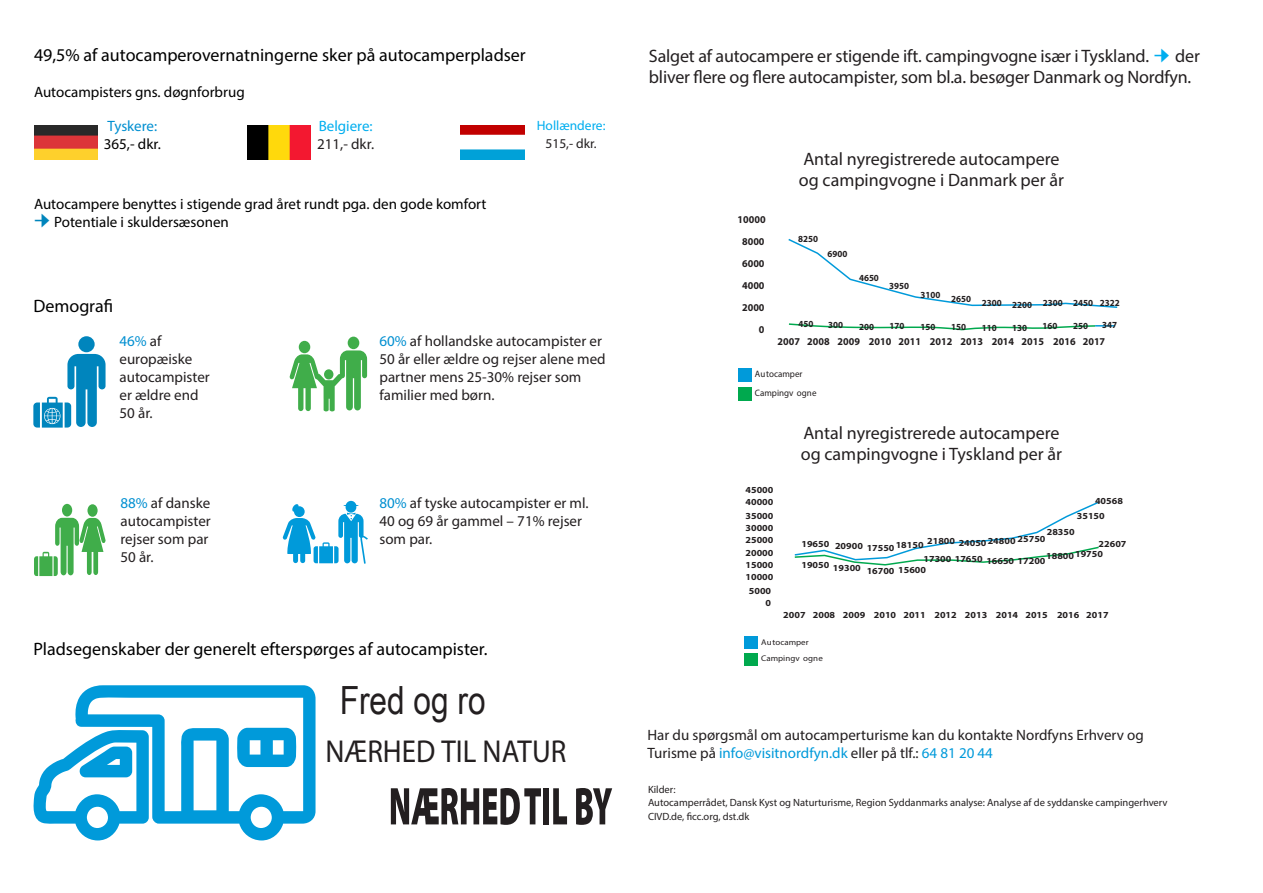
<style>
.page{position:relative;width:1263px;height:893px;background:#fff}
.page>*{position:absolute;margin:0;border:0;box-sizing:border-box;transform-origin:0 0}
.t1{font:38.85px "Arial Narrow";color:#231f20}
.t2{font:31.8px "Myriad Pro";color:#231f20;scale:.91 1}
.tekst{font:18px/21px "Myriad Pro";letter-spacing:-.01em;color:#231f20}
.tekst_fed_blå{font:18px "Myriad Pro";color:#000001}
.tekst-2{font:15px/18px "Myriad Pro";color:#231f20}
.tekst-3{font:15px "Myriad Pro";color:#000001}
.tekst-4{font:15px "Myriad Pro";color:#009ada}
.tekst_fed_blå-2{font:15px "Myriad Pro";color:#000001}
.tekst_fed{font:15px/18px "Myriad Pro";color:#00aeef}
.tekst_fed-2{font:15px/18px "Myriad Pro";color:#000001}
.tekst-5{font:15px "Myriad Pro";color:#008fd1}
.tekst_fed-3{font:13.5px/18px "Myriad Pro";color:#00aeef;text-align:center}
.t3{font:10.5px "Myriad Pro";color:#231f20}
.t4{font:700 10.5px/21.9px "Myriad Pro";color:#231f20;text-align:center;scale:.96 1}
.t5{font:700 9.3px/12.3px "Myriad Pro";color:#231f20;text-align:justify;scale:1.09 1}
.t6{font:700 9.3px "Myriad Pro";color:#231f20;scale:.96 1}
.t7{font:9.3px/18.9px "Myriad Pro";color:#231f20;scale:.96 1}
.t8{font:8.25px/16.6px "Myriad Pro";color:#231f20;scale:1.09 1}
.s1{color:#008fd1}
.s2{color:#231f20}
.s3{font-family:"Minion Pro";font-size:25.5px;color:#0085bc}
.s4{font-family:"Minion Pro";font-size:25.5px;color:#00aeef}
</style>
<div class="page">
<img style="left:34px;top:125px;width:63px;height:34px">
<img style="left:247px;top:125px;width:64px;height:34px">
<img style="left:461px;top:125px;width:63px;height:34px">
<hr style="left:1095px;top:325px;width:20px;height:2px;background:#009ada">
<svg style="left:788px;top:238px;width:330px;height:70px"></svg>
<svg style="left:788px;top:323px;width:308px;height:8px"></svg>
<div style="left:738px;top:368px;width:13px;height:14px;background:#009ada"></div>
<div style="left:738px;top:387px;width:13px;height:13px;background:#00a94e"></div>
<div style="left:745px;top:636px;width:13px;height:13px;background:#009ada"></div>
<div style="left:745px;top:653px;width:13px;height:12px;background:#00a94e"></div>
<svg style="left:794px;top:501px;width:305px;height:65px"></svg>
<svg style="left:33px;top:685px;width:282px;height:156px"></svg>
<svg style="left:391px;top:788px;width:150px;height:37px"></svg>
<div style="left:544px;top:788px;width:5px;height:36px;background:#231f20"></div>
<svg style="left:553px;top:788px;width:14px;height:36px"></svg>
<svg style="left:576px;top:788px;width:36px;height:37px"></svg>
<div style="left:78px;top:336px;width:17px;height:16px;background:#0085bd;border-radius:50%"></div>
<svg style="left:33px;top:354px;width:73px;height:74px"></svg>
<div style="left:87px;top:504px;width:11px;height:13px;background:#40ad4a;border-radius:50%"></div>
<div style="left:62px;top:504px;width:10px;height:12px;background:#40ad4a;border-radius:50%"></div>
<svg style="left:34px;top:518px;width:72px;height:58px"></svg>
<div style="left:299px;top:341px;width:11px;height:12px;background:#40ad4a;border-radius:50%"></div>
<div style="left:348px;top:337px;width:11px;height:12px;background:#40ad4a;border-radius:50%"></div>
<svg style="left:289px;top:350px;width:78px;height:61px"></svg>
<svg style="left:283px;top:501px;width:85px;height:63px"></svg>
<p class="tekst_fed_blå" style="left:34px;top:44px;width:493px">49,5% af autocamperovernatningerne sker på autocamperpladser</p>
<p class="tekst_fed_blå-2" style="left:34px;top:83px;width:212px">Autocampisters gns. døgnforbrug</p>
<p class="tekst_fed-2" style="left:104px;top:117px;width:58px"><span class="s1">Tyskere:<br></span>365,- dkr.</p>
<p class="tekst_fed" style="left:317px;top:117px;width:58px">Belgiere:<br><span class="s2">211,- dkr.</span></p>
<p class="tekst_fed-3" style="left:537px;top:116px;width:70px">Hollændere:<br><span class="s2">515,- dkr.</span></p>
<p class="tekst-3" style="left:34px;top:195px;width:454px">Autocampere benyttes i stigende grad året rundt pga. den gode komfort</p>
<p class="tekst-3" style="left:34px;top:213px;width:196px"><span class="s3">→</span> Potentiale i skuldersæsonen</p>
<p class="tekst_fed_blå" style="left:33px;top:295px;width:81px">Demografi</p>
<p class="tekst-5" style="left:120px;top:332px;width:44px">46% <span class="s2">af</span></p>
<p class="tekst-2" style="left:120px;top:350px;width:92px">europæiske autocampister er ældre end<br>50 år.</p>
<p class="tekst-2" style="left:120px;top:494px;width:92px"><span class="s1">88%</span> af danske autocampister rejser som par<br>50 år.</p>
<p class="tekst-2" style="left:379px;top:332px;width:228px"><span class="s1">60%</span> af hollandske autocampister er<br>50 år eller ældre og rejser alene med partner mens 25-30% rejser som familier med børn.</p>
<p class="tekst-2" style="left:379px;top:494px;width:211px"><span class="s1">80%</span> af tyske autocampister er ml.<br>40 og 69 år gammel – 71% rejser som par.</p>
<p class="tekst_fed_blå" style="left:33px;top:638px;width:456px">Pladsegenskaber der generelt efterspørges af autocampister.</p>
<h1 class="t1" style="left:340px;top:672px;width:148px">Fred og ro</h1>
<h2 class="t2" style="left:325px;top:732px;width:266px">NÆRHED TIL NATUR</h2>
<p class="tekst" style="left:649px;top:45px;width:552px">Salget af autocampere er stigende ift. campingvogne især i Tyskland. <span class="s4">→</span> der bliver flere og flere autocampister, som bl.a. besøger Danmark og Nordfyn.</p>
<p class="t4" style="left:738px;top:208px;width:31px">10000<br>8000<br>6000<br>4000<br>2000</p>
<p class="tekst" style="left:803px;top:148px;width:258px">Antal nyregistrerede autocampere</p>
<p class="tekst" style="left:799px;top:170px;width:267px">og campingvogne i Danmark per år</p>
<p class="t6" style="left:798px;top:233px;width:22px">8250</p>
<p class="t6" style="left:827px;top:247px;width:22px">6900</p>
<p class="t6" style="left:859px;top:272px;width:22px">4650</p>
<p class="t6" style="left:889px;top:280px;width:22px">3950</p>
<p class="t6" style="left:921px;top:289px;width:22px">3100</p>
<p class="t6" style="left:951px;top:293px;width:22px">2650</p>
<p class="t6" style="left:982px;top:297px;width:145px">2300 2200 2300 2450 2322</p>
<p class="t6" style="left:798px;top:318px;width:17px">450</p>
<p class="t6" style="left:828px;top:319px;width:17px">300</p>
<p class="t6" style="left:859px;top:321px;width:17px">200</p>
<p class="t6" style="left:889px;top:320px;width:17px">170</p>
<p class="t6" style="left:921px;top:321px;width:17px">150</p>
<p class="t6" style="left:951px;top:321px;width:17px">150</p>
<p class="t6" style="left:982px;top:322px;width:17px">110</p>
<p class="t6" style="left:1012px;top:322px;width:17px">130</p>
<p class="t6" style="left:1043px;top:320px;width:17px">160</p>
<p class="t6" style="left:1073px;top:320px;width:17px">250</p>
<p class="t6" style="left:1102px;top:319px;width:17px">347</p>
<p class="t7" style="left:755px;top:365px;width:66px">Autocamper<br>Campingv ogne</p>
<p class="t4" style="left:759px;top:318px;width:7px">0</p>
<p class="t4" style="left:777px;top:330px;width:343px">2007 2008 2009 2010 2011 2012 2013 2014 2015 2016 2017</p>
<p class="t5" style="left:745px;top:483px;width:27px;line-height:13px">45000<br>40000<br>35000</p>
<p class="t5" style="left:745px;top:521px;width:27px">30000<br>25000<br>20000<br>15000<br>10000</p>
<p class="t5" style="left:749px;top:584px;width:22px;line-height:12.9px;text-align:right">5000<br>0</p>
<p class="tekst" style="left:803px;top:422px;width:258px">Antal nyregistrerede autocampere</p>
<p class="tekst" style="left:801px;top:443px;width:263px">og campingvogne i Tyskland per år</p>
<p class="t5" style="left:1095px;top:495px;width:27px">40568</p>
<p class="t5" style="left:1077px;top:509px;width:27px">35150</p>
<p class="t5" style="left:1047px;top:526px;width:27px">28350</p>
<p class="t5" style="left:867px;top:536px;width:166px">1755018150 21800 2405024800 25750</p>
<p class="t5" style="left:801px;top:538px;width:27px">19650</p>
<p class="t5" style="left:801px;top:562px;width:116px">19050 19300 16700 15600</p>
<p class="t5" style="left:835px;top:539px;width:27px">20900</p>
<p class="t5" style="left:1099px;top:538px;width:27px">22607</p>
<p class="t5" style="left:1046px;top:548px;width:54px">1880019750</p>
<p class="t5" style="left:923px;top:553px;width:113px">17300 17650 16650 17200</p>
<p class="t5" style="left:783px;top:608px;width:300px">2007 2008 2009 2010 2011 2012 2013 2014 2015 2016 2017</p>
<p class="t8" style="left:761px;top:633px;width:58px">Autocamper<br>Campingv ogne</p>
<p class="tekst-2" style="left:647px;top:725px;width:498px">Har du spørgsmål om autocamperturisme kan du kontakte Nordfyns Erhverv og</p>
<p class="tekst-4" style="left:647px;top:743px;width:347px"><span class="s2">Turisme på</span> info@visitnordfyn.dk <span class="s2">eller på tlf.:</span> 64 81 20 44</p>
<p class="t3" style="left:648px;top:782px;width:29px">Kilder:</p>
<p class="t3" style="left:648px;top:796px;width:521px">Autocamperrådet, Dansk Kyst og Naturturisme, Region Syddanmarks analyse: Analyse af de syddanske campingerhverv</p>
<p class="t3" style="left:648px;top:809px;width:103px">CIVD.de, ficc.org, dst.dk</p>
</div>
